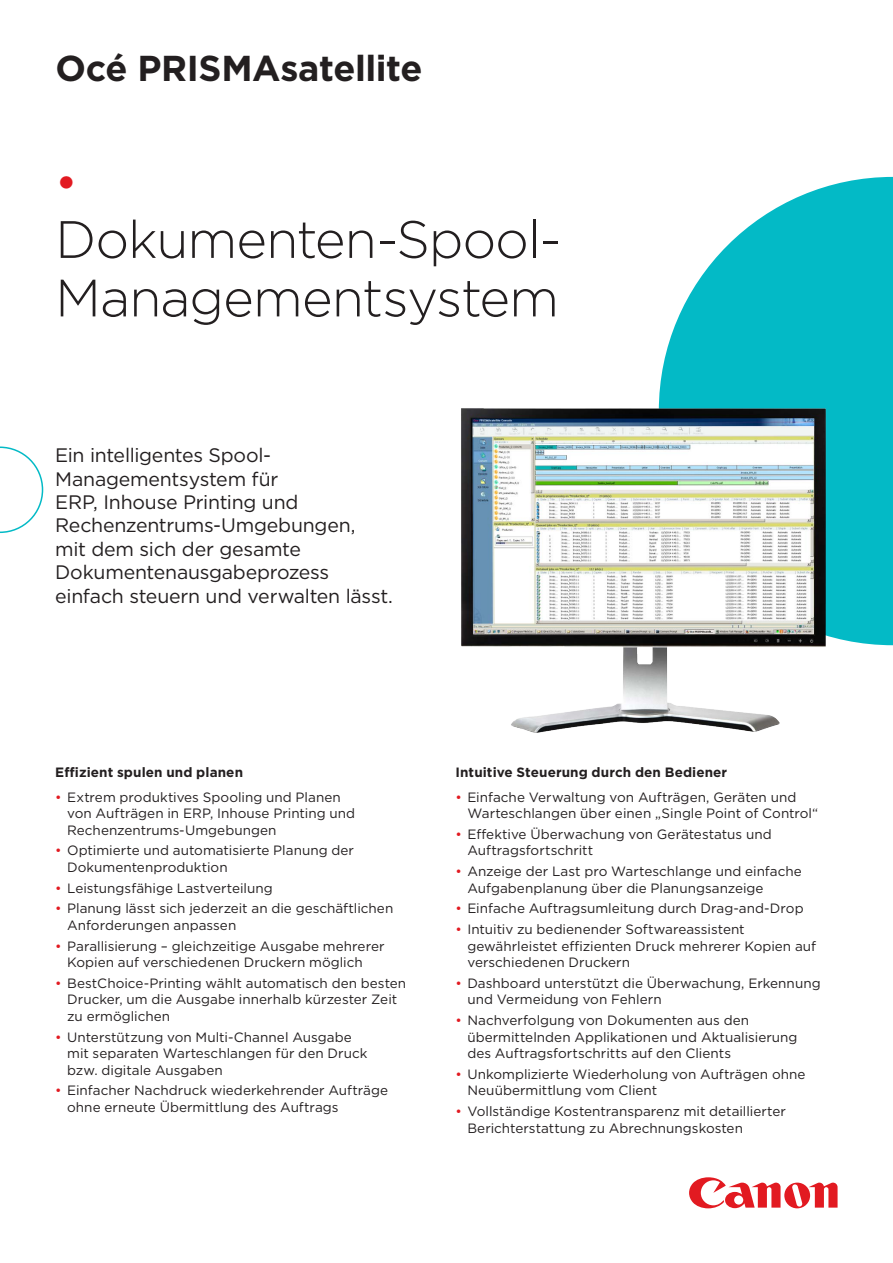
<style>
.page{position:relative;width:893px;height:1263px;background:#fff}
.page>*{position:absolute;margin:0;border:0;box-sizing:border-box;transform-origin:0 0}
.COVER_HEADER_LARGE{font:300 52.5px/58.5px "Gotham";letter-spacing:-.02em;color:#231f20}
.COVER_HEADER_MEDIUM{font:47.25px "Gotham";color:#e21a21}
.COVER_HEADER_SMALL{font:700 36px "Gotham";letter-spacing:-.01em;color:#231f20}
.INTRO{font:19.5px/23.4px "Gotham";letter-spacing:-.015em;color:#231f20}
.t1{font:13.5px/16.5px "Gotham";color:#231f20}
.BODY_BULLETS{font:700 13.5px "Gotham";letter-spacing:.005em;color:#231f20}
.s1{color:#e21a21}
</style>
<div class="page">
<svg style="left:659px;top:177px;width:234px;height:468px;fill:#03bac6"></svg>
<svg style="left:0;top:446px;width:43px;height:87px"></svg>
<svg style="left:689px;top:1177px;width:148px;height:31px"></svg>
<img style="left:461px;top:408px;width:366px;height:324px">
<p class="COVER_HEADER_SMALL" style="left:56px;top:45px;width:369px">Océ PRISMAsatellite</p>
<p class="COVER_HEADER_MEDIUM" style="left:55px;top:152px;width:24px">•</p>
<p class="COVER_HEADER_LARGE" style="left:55px;top:209px;width:507px">Dokumenten-Spool-<br>Managementsystem</p>
<p class="INTRO" style="left:55px;top:443px;width:339px">Ein intelligentes Spool-<br>Managementsystem für<br>ERP, Inhouse Printing und<br>Rechenzentrums-Umgebungen,<br>mit dem sich der gesamte<br>Dokumentenausgabeprozess einfach steuern und verwalten lässt.</p>
<p class="BODY_BULLETS" style="left:55px;top:763px;width:189px">Effizient spulen und planen</p>
<p class="t1" style="left:67px;top:788px;width:289px;text-indent:-12px"><span class="s1">•</span> Extrem produktives Spooling und Planen von Aufträgen in ERP, Inhouse Printing und<br>Rechenzentrums-Umgebungen</p>
<p class="t1" style="left:67px;top:842px;width:288px;text-indent:-12px"><span class="s1">•</span> Optimierte und automatisierte Planung der<br>Dokumentenproduktion</p>
<p class="t1" style="left:55px;top:879px;width:219px"><span class="s1">•</span> Leistungsfähige Lastverteilung</p>
<p class="t1" style="left:67px;top:900px;width:328px;text-indent:-12px"><span class="s1">•</span> Planung lässt sich jederzeit an die geschäftlichen<br>Anforderungen anpassen</p>
<p class="t1" style="left:67px;top:937px;width:319px;text-indent:-12px"><span class="s1">•</span> Parallisierung – gleichzeitige Ausgabe mehrerer<br>Kopien auf verschiedenen Druckern möglich</p>
<p class="t1" style="left:67px;top:975px;width:341px;text-indent:-12px"><span class="s1">•</span> BestChoice-Printing wählt automatisch den besten<br>Drucker, um die Ausgabe innerhalb kürzester Zeit zu ermöglichen</p>
<p class="t1" style="left:67px;top:1028px;width:302px;text-indent:-12px"><span class="s1">•</span> Unterstützung von Multi-Channel Ausgabe mit separaten Warteschlangen für den Druck bzw. digitale Ausgaben</p>
<p class="t1" style="left:67px;top:1082px;width:322px;text-indent:-12px"><span class="s1">•</span> Einfacher Nachdruck wiederkehrender Aufträge ohne erneute Übermittlung des Auftrags</p>
<p class="BODY_BULLETS" style="left:455px;top:763px;width:273px">Intuitive Steuerung durch den Bediener</p>
<p class="t1" style="left:467px;top:788px;width:352px;text-indent:-12px"><span class="s1">•</span> Einfache Verwaltung von Aufträgen, Geräten und<br>Warteschlangen über einen „Single Point of Control“</p>
<p class="t1" style="left:467px;top:826px;width:306px;text-indent:-12px"><span class="s1">•</span> Effektive Überwachung von Gerätestatus und<br>Auftragsfortschritt</p>
<p class="t1" style="left:467px;top:863px;width:336px;text-indent:-12px"><span class="s1">•</span> Anzeige der Last pro Warteschlange und einfache<br>Aufgabenplanung über die Planungsanzeige</p>
<p class="t1" style="left:455px;top:900px;width:350px"><span class="s1">•</span> Einfache Auftragsumleitung durch Drag-and-Drop</p>
<p class="t1" style="left:467px;top:921px;width:350px;text-indent:-12px"><span class="s1">•</span> Intuitiv zu bedienender Softwareassistent gewährleistet effizienten Druck mehrerer Kopien auf verschiedenen Druckern</p>
<p class="t1" style="left:467px;top:975px;width:355px;text-indent:-12px"><span class="s1">•</span> Dashboard unterstützt die Überwachung, Erkennung und Vermeidung von Fehlern</p>
<p class="t1" style="left:467px;top:1012px;width:332px;text-indent:-12px"><span class="s1">•</span> Nachverfolgung von Dokumenten aus den übermittelnden Applikationen und Aktualisierung des Auftragsfortschritts auf den Clients</p>
<p class="t1" style="left:467px;top:1066px;width:340px;text-indent:-12px"><span class="s1">•</span> Unkomplizierte Wiederholung von Aufträgen ohne<br>Neuübermittlung vom Client</p>
<p class="t1" style="left:467px;top:1103px;width:320px;text-indent:-12px"><span class="s1">•</span> Vollständige Kostentransparenz mit detaillierter<br>Berichterstattung zu Abrechnungskosten</p>
</div>
